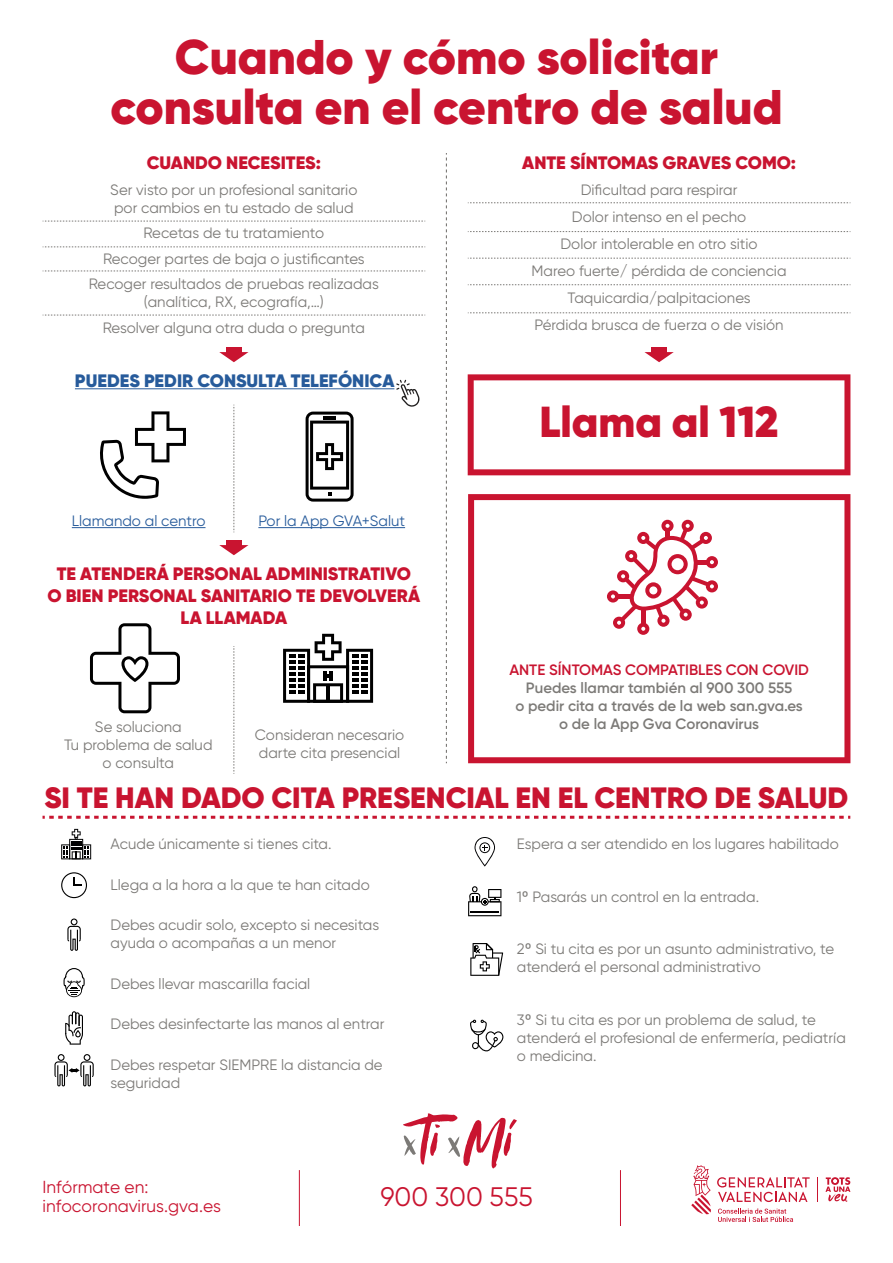
<style>
.page{position:relative;width:893px;height:1263px;background:#fff}
.page>*{position:absolute;margin:0;border:0;box-sizing:border-box;transform-origin:0 0}
.t1{font:900 48.6px/49.5px "Gilroy";color:#c91430;text-align:center}
.t2{font:900 43.35px "Gilroy";color:#c91430}
.t3{font:900 29.4px "Gilroy";color:#c91430}
.t4{font:26.7px "Gilroy";color:#c91430}
.t5{font:900 18px/21.6px "Gilroy";color:#c91430;text-align:center}
.t6{font:900 18px "Gilroy";color:#275b9b}
.t7{font:17.4px/18.8px "Gilroy";color:#c91430}
.t8{font:15px/18px "Gilroy";color:#7c7a77}
.t9{font:600 15px/18px "Gilroy";color:#7c7a77;text-align:center}
.t10{font:15px "Gilroy";color:#275b9b}
.t11{font:600 15px "Gilroy";color:#c91430}
.s1{font-family:"Roboto"}
</style>
<div class="page">
<svg style="left:468px;top:374px;width:382px;height:101px"></svg>
<svg style="left:403px;top:1113px;width:114px;height:55px"></svg>
<hr style="left:299px;top:1170px;width:1px;height:56px;background:#c91430">
<hr style="left:620px;top:1170px;width:1px;height:56px;background:#c91430">
<svg style="left:825px;top:1177px;width:25px;height:25px"></svg>
<svg style="left:817px;top:1177px;width:1px;height:24px"></svg>
<svg style="left:718px;top:1208px;width:75px;height:14px"></svg>
<svg style="left:717px;top:1177px;width:93px;height:25px"></svg>
<svg style="left:691px;top:1165px;width:20px;height:49px"></svg>
<svg style="left:43px;top:816px;width:807px;height:3px"></svg>
<svg style="left:306px;top:412px;width:48px;height:90px"></svg>
<svg style="left:100px;top:411px;width:86px;height:88px"></svg>
<svg style="left:90px;top:623px;width:90px;height:90px"></svg>
<svg style="left:283px;top:634px;width:90px;height:69px"></svg>
<div style="left:226px;top:347px;width:16px;height:5px;background:#c91430"></div>
<svg style="left:219px;top:352px;width:29px;height:10px"></svg>
<div style="left:651px;top:347px;width:16px;height:5px;background:#c91430"></div>
<svg style="left:644px;top:352px;width:30px;height:10px"></svg>
<div style="left:226px;top:540px;width:16px;height:5px;background:#c91430"></div>
<svg style="left:219px;top:545px;width:29px;height:10px"></svg>
<svg style="left:43px;top:221px;width:382px;height:1px"></svg>
<svg style="left:468px;top:231px;width:383px;height:1px"></svg>
<svg style="left:468px;top:258px;width:383px;height:1px"></svg>
<svg style="left:468px;top:284px;width:383px;height:1px"></svg>
<svg style="left:468px;top:313px;width:383px;height:1px"></svg>
<svg style="left:468px;top:202px;width:383px;height:1px"></svg>
<svg style="left:43px;top:247px;width:382px;height:1px"></svg>
<svg style="left:43px;top:271px;width:382px;height:1px"></svg>
<svg style="left:43px;top:315px;width:382px;height:1px"></svg>
<svg style="left:234px;top:405px;width:1px;height:128px"></svg>
<svg style="left:446px;top:153px;width:1px;height:610px"></svg>
<svg style="left:234px;top:646px;width:1px;height:128px"></svg>
<svg style="left:61px;top:872px;width:26px;height:26px"></svg>
<svg style="left:67px;top:918px;width:14px;height:33px"></svg>
<svg style="left:65px;top:1011px;width:18px;height:33px"></svg>
<svg style="left:64px;top:968px;width:21px;height:29px"></svg>
<svg style="left:54px;top:1054px;width:40px;height:32px"></svg>
<svg style="left:468px;top:886px;width:33px;height:30px"></svg>
<svg style="left:470px;top:943px;width:33px;height:33px"></svg>
<svg style="left:470px;top:1020px;width:33px;height:31px"></svg>
<svg style="left:474px;top:837px;width:21px;height:29px"></svg>
<svg style="left:61px;top:829px;width:30px;height:30px"></svg>
<svg style="left:468px;top:494px;width:382px;height:269px"></svg>
<hr style="left:75px;top:388px;width:319px;height:1px;background:#275b9b">
<hr style="left:72px;top:527px;width:134px;height:1px;background:#275b9b">
<hr style="left:258px;top:527px;width:147px;height:1px;background:#275b9b">
<svg style="left:396px;top:380px;width:24px;height:27px"></svg>
<h1 class="t1" style="left:110px;top:33px;width:674px">Cuando y cómo solicitar consulta en el centro de salud</h1>
<p class="t5" style="left:147px;top:152px;width:175px">CUANDO NECESITES:</p>
<p class="t8" style="left:110px;top:180px;width:249px">Ser visto por un profesional sanitario por cambios en tu estado de salud</p>
<p class="t8" style="left:89px;top:220px;width:292px;line-height:25.5px;text-align:center">Recetas de tu tratamiento<br>Recoger partes de baja o justificantes<br>Recoger resultados de pruebas realizadas</p>
<p class="t8" style="left:103px;top:289px;width:264px;line-height:25.5px;text-align:center">(analítica, RX, ecografía,…)<br>Resolver alguna otra duda o pregunta</p>
<p class="t5" style="left:522px;top:152px;width:275px">ANTE SÍNTOMAS GRAVES COMO:</p>
<p class="t8" style="left:532px;top:176px;width:256px;line-height:27px;text-align:center">Dificultad para respirar<br>Dolor intenso en el pecho<br>Dolor intolerable en otro sitio<br>Mareo fuerte/ pérdida de conciencia<br>Taquicardia/palpitaciones<br>Pérdida brusca de fuerza o de visión</p>
<p class="t6" style="left:75px;top:369px;width:321px">PUEDES PEDIR CONSULTA TELEFÓNICA</p>
<p class="t10" style="left:72px;top:512px;width:135px">Llamando al centro</p>
<p class="t10" style="left:258px;top:512px;width:148px">Por la App GVA+Salut</p>
<p class="t5" style="left:47px;top:563px;width:374px">TE ATENDERÁ PERSONAL ADMINISTRATIVO<br>O BIEN PERSONAL SANITARIO TE DEVOLVERÁ<br>LA LLAMADA</p>
<p class="t8" style="left:64px;top:718px;width:150px;text-align:center">Se soluciona<br>Tu problema de salud o consulta</p>
<p class="t8" style="left:255px;top:726px;width:151px">Consideran necesario darte cita presencial</p>
<h2 class="t2" style="left:539px;top:395px;width:241px">Llama al 112</h2>
<p class="t11" style="left:509px;top:660px;width:301px">ANTE SÍNTOMAS COMPATIBLES CON COVID</p>
<p class="t9" style="left:515px;top:678px;width:289px">Puedes llamar también al 900 300 555<br>o pedir cita a través de la web san.gva.es o de la App Gva Coronavirus</p>
<h3 class="t3" style="left:45px;top:779px;width:805px">SI TE HAN DADO CITA PRESENCIAL EN EL CENTRO DE SALUD</h3>
<p class="t8" style="left:111px;top:834px;width:223px">Acude únicamente si tienes cita.</p>
<p class="t8" style="left:111px;top:875px;width:261px">Llega a la hora a la que te han citado</p>
<p class="t8" style="left:111px;top:915px;width:270px">Debes acudir solo, excepto si necesitas ayuda o acompañas a un menor</p>
<p class="t8" style="left:111px;top:974px;width:201px">Debes llevar mascarilla facial</p>
<p class="t8" style="left:111px;top:1014px;width:275px">Debes desinfectarte las manos al entrar</p>
<p class="t8" style="left:111px;top:1055px;width:274px">Debes respetar SIEMPRE la distancia de seguridad</p>
<p class="t8" style="left:517px;top:834px;width:323px">Espera a ser atendido en los lugares habilitado</p>
<p class="t8" style="left:517px;top:887px;width:244px">1<span class="s1">º</span> Pasarás un control en la entrada.</p>
<p class="t8" style="left:517px;top:939px;width:319px">2<span class="s1">º</span> Si tu cita es por un asunto administrativo, te atenderá el personal administrativo</p>
<p class="t8" style="left:517px;top:1010px;width:330px">3<span class="s1">º</span> Si tu cita es por un problema de salud, te atenderá el profesional de enfermería, pediatría o medicina.</p>
<p class="t7" style="left:43px;top:1177px;width:180px">Infórmate en: infocoronavirus.gva.es</p>
<h3 class="t4" style="left:380px;top:1180px;width:154px">900 300 555</h3>
</div>
